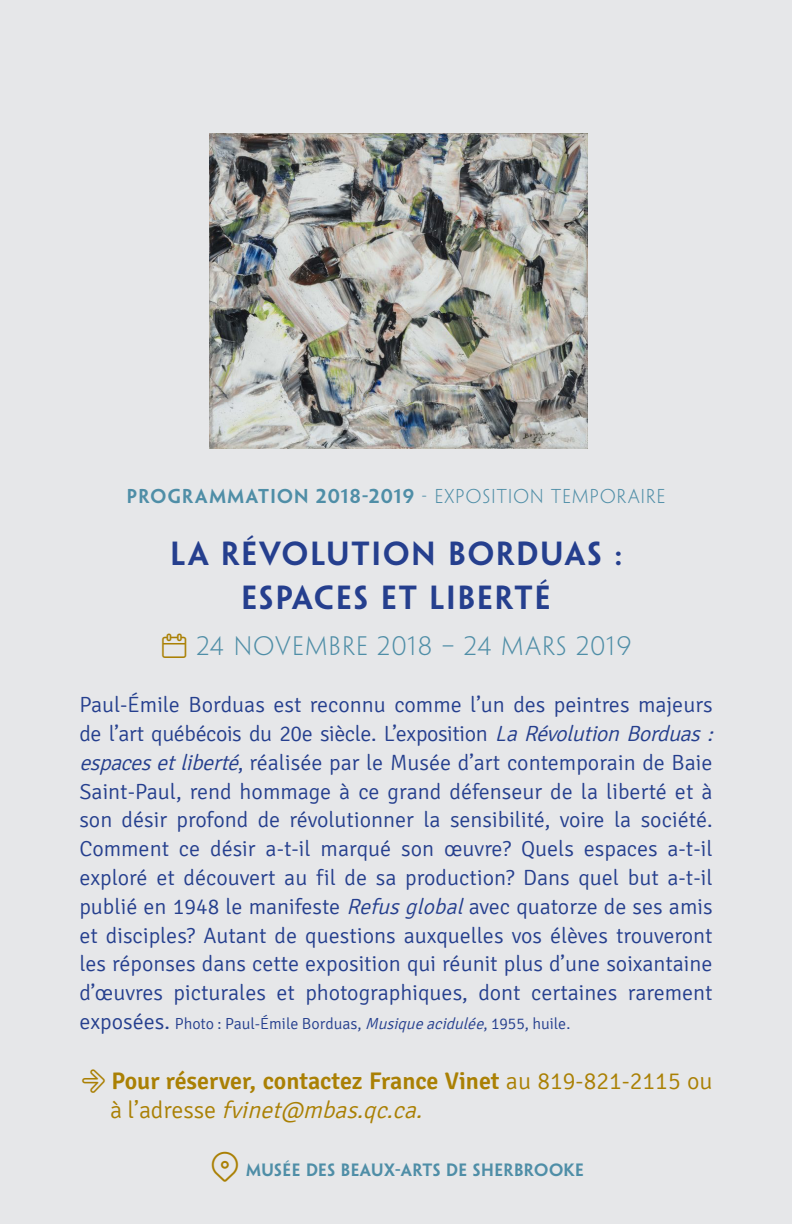
<style>
.page{position:relative;width:792px;height:1224px;background:#e6e7e9}
.page>*{position:absolute;margin:0;border:0;box-sizing:border-box;transform-origin:0 0}
.t1{font:600 30px "Penumbra Sans Std";letter-spacing:.07em;color:#253f8e}
.t2{font:600 24px/28.8px "Signika";color:#aa8004}
.t3{font:300 24px "Penumbra Sans Std";letter-spacing:.07em;color:#4f8ea7}
.t4{font:300 22px/28.8px "Signika";color:#253f8e}
.t5{font:600 18px "Penumbra Sans Std";letter-spacing:.07em;color:#4f8ea7}
.t6{font:300 16px "Signika";color:#253f8e}
.t7{font:600 16px "Penumbra Flare Std";letter-spacing:.03em;color:#4f8ea7}
.s1{font-weight:300}
.s2{font-style:italic}
.s3{font-size:22px}
.s4{font-weight:300;font-style:italic}
</style>
<div class="page">
<img style="left:209px;top:134px;width:378px;height:314px">
<p class="t5" style="left:127px;top:484px;width:540px">PROGRAMMATION 2018-2019 <span class="s1">- EXPOSITION TEMPORAIRE</span></p>
<p class="t1" style="left:170px;top:534px;width:453px">LA RÉVOLUTION BORDUAS :</p>
<p class="t1" style="left:242px;top:578px;width:310px">ESPACES ET LIBERTÉ</p>
<p class="t3" style="left:197px;top:632px;width:436px">24 NOVEMBRE 2018 – 24 MARS 2019</p>
<p class="t4" style="left:79px;top:691px;width:641px">Paul-Émile Borduas est reconnu comme l’un des peintres majeurs de l’art québécois du 20e siècle. L’exposition <span class="s2">LaRévolutionBorduas: espacesetliberté</span>, réalisée par le Musée d’art contemporain de Baie Saint-Paul, rend hommage à ce grand défenseur de la liberté et à son désir profond de révolutionner la sensibilité, voire la société.<br>Comment ce désir a-t-il marqué son œuvre? Quels espaces a-t-il exploré et découvert au fil de sa production? Dans quel but a-t-il publié en 1948 le manifeste <span class="s2">Refusglobal</span>avec quatorze de ses amis et disciples? Autant de questions auxquelles vos élèves trouveront les réponses dans cette exposition qui réunit plus d’une soixantaine d’œuvres picturales et photographiques, dont certaines rarement</p>
<p class="t6" style="left:79px;top:1015px;width:492px"><span class="s3">exposées.</span> Photo : Paul-Émile Borduas, <span class="s2">Musiqueacidulée</span>, 1955, huile.</p>
<p class="t2" style="left:110px;top:1067px;width:604px">Pour réserver, contactez France Vinet <span class="s1">au 819-821-2115 ou à l ’ a d r e s s e</span> <span class="s4">fvinet@mbas.qc.ca.</span></p>
<p class="t7" style="left:246px;top:1160px;width:339px">MUSÉE DES BEAUX-ARTS DE SHERBROOKE</p>
</div>
